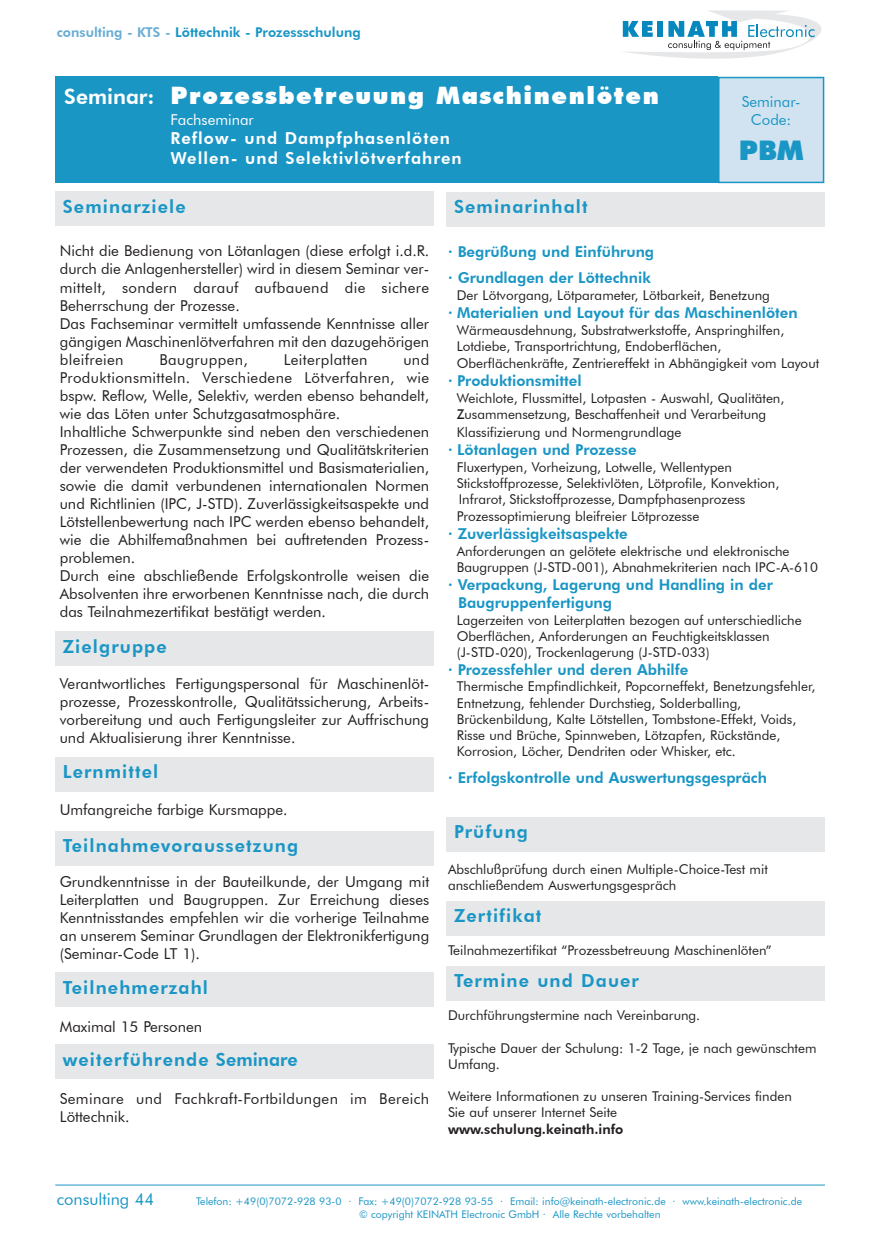
<style>
.page{position:relative;width:893px;height:1234px;background:#fff}
.page>*{position:absolute;margin:0;border:0;box-sizing:border-box;transform-origin:0 0}
.t1{font:900 27px "Futura BT";color:#1a96c5}
.t2{font:900 24px "Futura BT";letter-spacing:.07em;color:#fff}
.t3{font:800 18px "Futura BT";letter-spacing:.06em;color:#1a96c5}
.t4{font:800 16.5px/19.8px "Futura BT";letter-spacing:.06em;color:#fff}
.t5{font:16.5px "Futura BT";color:#1a96c5}
.t6{font:15px/18px "Futura BT";color:#231f20}
.t7{font:800 15px/26.4px "Futura BT";color:#1a96c5}
.t8{font:15px/18px "Futura BT";letter-spacing:.025em;color:#231f20}
.t9{font:15px/18px "Futura BT";color:#1a96c5;text-align:center}
.t10{font:15px "Futura BT";color:#fff}
.t11{font:13.5px/16.2px "Futura BT";color:#231f20}
.t12{font:800 13.5px "Futura BT";color:#1a96c5}
.t13{font:800 13.5px "Futura BT";color:#231f20}
.t14{font:10.5px/12.6px "Futura BT";color:#1a96c5}
.s1{color:#69add4}
.s2{font-weight:800;font-size:21px}
.s3{font-weight:500}
</style>
<div class="page">
<svg style="left:622px;top:10px;width:199px;height:49px"></svg>
<hr style="left:55px;top:1184px;width:770px;height:1px;background:#1a96c5">
<div style="left:55px;top:191px;width:379px;height:34px;background:#e6e7e9"></div>
<div style="left:55px;top:631px;width:379px;height:34px;background:#e6e7e9"></div>
<div style="left:55px;top:831px;width:379px;height:34px;background:#e6e7e9"></div>
<div style="left:55px;top:972px;width:379px;height:34px;background:#e6e7e9"></div>
<div style="left:55px;top:1044px;width:379px;height:34px;background:#e6e7e9"></div>
<div style="left:446px;top:192px;width:379px;height:34px;background:#e6e7e9"></div>
<div style="left:446px;top:900px;width:379px;height:34px;background:#e6e7e9"></div>
<div style="left:446px;top:965px;width:379px;height:34px;background:#e6e7e9"></div>
<div style="left:446px;top:817px;width:379px;height:34px;background:#e6e7e9"></div>
<div style="left:55px;top:756px;width:379px;height:34px;background:#e6e7e9"></div>
<div style="left:55px;top:77px;width:662px;height:106px;background:#1a96c5"></div>
<div style="left:719px;top:78px;width:104px;height:104px;background:#d1e3f0"></div>
<div style="left:718px;top:77px;width:106px;height:106px;border:2px solid #1a96c5"></div>
<p class="t12" style="left:57px;top:24px;width:305px"><span class="s1">consulting - KTS -</span> Löttechnik - Prozessschulung</p>
<h2 class="t2" style="left:64px;top:81px;width:596px"><span class="s2">Seminar:</span> Prozessbetreuung Maschinenlöten</h2>
<p class="t10" style="left:171px;top:111px;width:85px">Fachseminar</p>
<p class="t4" style="left:171px;top:128px;width:293px">Reflow- und Dampfphasenlöten<br>Wellen- und Selektivlötverfahren</p>
<p class="t3" style="left:63px;top:195px;width:124px">Seminarziele</p>
<p class="t3" style="left:454px;top:196px;width:135px">Seminarinhalt</p>
<p class="t9" style="left:742px;top:93px;width:60px">Seminar-<br>Code:</p>
<h1 class="t1" style="left:739px;top:134px;width:66px">PBM</h1>
<p class="t6" style="left:60px;top:242px;width:371px">Nicht die Bedienung von Lötanlagen (diese erfolgt i.d.R. durch die Anlagenhersteller) wird in diesem Seminar ver&shy;mittelt, sondern darauf aufbauend die sichere Beherrschung der Prozesse.<br>Das Fachseminar vermittelt umfassende Kenntnisse aller gängigen Maschinenlötverfahren mit den dazugehörigen bleifreien</p>
<p class="t6" style="left:60px;top:350px;width:371px;text-indent:344px">und Produktionsmitteln. Verschiedene Lötverfahren, wie bspw. Reflow, Welle, Selektiv, werden ebenso behandelt, wie das Löten unter Schutzgasatmosphäre.<br>Inhaltliche Schwerpunkte sind neben den verschiedenen Prozessen, die Zusammensetzung und Qualitätskriterien der verwendeten Produktionsmittel und Basismaterialien, sowie die damit verbundenen internationalen Normen und Richtlinien (IPC, J-STD). Zuverlässigkeitsaspekte und Lötstellenbewertung nach IPC werden ebenso behandelt, wie die Abhilfemaßnahmen bei auftretenden Prozess&shy;problemen.<br>Durch eine abschließende Erfolgskontrolle weisen die Absolventen ihre erworbenen Kenntnisse nach, die durch das Teilnahmezertifikat bestätigt werden.</p>
<p class="t8" style="left:160px;top:350px;width:90px">Baugruppen,</p>
<p class="t8" style="left:284px;top:350px;width:85px">Leiterplatten</p>
<p class="t3" style="left:63px;top:635px;width:105px">Zielgruppe</p>
<p class="t6" style="left:60px;top:674px;width:371px;text-align:justify">Verantwortliches Fertigungspersonal für Maschinenlöt&shy;prozesse, Prozesskontrolle, Qualitätssicherung, Arbeits&shy;vorbereitung und auch Fertigungsleiter zur Auffrischung und Aktualisierung ihrer Kenntnisse.</p>
<p class="t3" style="left:63px;top:760px;width:97px">Lernmittel</p>
<p class="t6" style="left:60px;top:800px;width:229px">Umfangreiche farbige Kursmappe.</p>
<p class="t3" style="left:63px;top:834px;width:237px">Teilnahmevoraussetzung</p>
<p class="t6" style="left:60px;top:872px;width:371px;text-align:justify">Grundkenntnisse in der Bauteilkunde, der Umgang mit Leiterplatten und Baugruppen. Zur Erreichung dieses Kenntnisstandes empfehlen wir die vorherige Teilnahme an unserem Seminar Grundlagen der Elektronikfertigung (Seminar-Code LT 1).</p>
<p class="t3" style="left:63px;top:976px;width:147px">Teilnehmerzahl</p>
<p class="t6" style="left:60px;top:1016px;width:144px">Maximal 15 Personen</p>
<p class="t3" style="left:63px;top:1048px;width:236px">weiterführende Seminare</p>
<p class="t8" style="left:60px;top:1088px;width:371px">Seminare und Fachkraft-Fortbildungen im Bereich<br>Löttechnik.</p>
<p class="t7" style="left:448px;top:238px;width:208px">· Begrüßung und Einführung · Grundlagen der Löttechnik</p>
<p class="t11" style="left:457px;top:287px;width:315px">Der Lötvorgang, Lötparameter, Lötbarkeit, Benetzung</p>
<p class="t7" style="left:448px;top:299px;width:351px">· Materialien und Layout für das Maschinenlöten</p>
<p class="t11" style="left:457px;top:321px;width:364px;line-height:16.8px">Wärmeausdehnung, Substratwerkstoffe, Anspringhilfen,<br>Lotdiebe, Transportrichtung, Endoberflächen,<br>Oberflächenkräfte, Zentriereffekt in Abhängigkeit vom Layout</p>
<p class="t7" style="left:448px;top:367px;width:135px">· Produktionsmittel</p>
<p class="t11" style="left:457px;top:389px;width:329px;line-height:16.8px">Weichlote, Flussmittel, Lotpasten - Auswahl, Qualitäten,<br><span class="s3">Z</span>usammensetzung, Beschaffenheit und Verarbeitung<br>Klassifizierung und Normengrundlage</p>
<p class="t7" style="left:448px;top:436px;width:190px">· Lötanlagen und Prozesse</p>
<p class="t11" style="left:457px;top:458px;width:324px;line-height:16.6px">Fluxertypen, Vorheizung, Lotwelle, Wellentypen Stickstoffprozesse, Selektivlöten, Lötprofile, Konvektion, Infrarot, Stickstoffprozesse, Dampfphasenprozess Prozessoptimierung bleifreier Lötprozesse</p>
<p class="t7" style="left:448px;top:520px;width:181px">· Zuverlässigkeitsaspekte</p>
<p class="t11" style="left:457px;top:543px;width:363px">Anforderungen an gelötete elektrische und elektronische<br>Baugruppen (J-STD-001), Abnahmekriterien nach IPC-A-610</p>
<p class="t7" style="left:458px;top:575px;width:316px;line-height:18px;text-indent:-10px">· Verpackung, Lagerung und Handling in der<br>Baugruppenfertigung</p>
<p class="t11" style="left:457px;top:611px;width:346px">Lagerzeiten von Leiterplatten bezogen auf unterschiedliche<br>Oberflächen, Anforderungen an Feuchtigkeitsklassen (J-STD-020), Trockenlagerung (J-STD-033)</p>
<p class="t7" style="left:448px;top:655px;width:242px">· Prozessfehler und deren Abhilfe</p>
<p class="t11" style="left:457px;top:678px;width:360px">Thermische Empfindlichkeit, Popcorneffekt, Benetzungsfehler, Entnetzung, fehlender Durchstieg, Solderballing, Brückenbildung, Kalte Lötstellen, Tombstone-Effekt, Voids, Risse und Brüche, Spinnweben, Lötzapfen, Rückstände, Korrosion, Löcher, Dendriten oder Whisker, etc.</p>
<p class="t7" style="left:448px;top:764px;width:321px">· Erfolgskontrolle und Auswertungsgespräch</p>
<p class="t3" style="left:454px;top:820px;width:76px">Prüfung</p>
<p class="t11" style="left:448px;top:860px;width:321px">Abschlußprüfung durch einen Multiple-Choice-Test mit anschließendem Auswertungsgespräch</p>
<p class="t3" style="left:454px;top:904px;width:89px">Zertifikat</p>
<p class="t11" style="left:448px;top:941px;width:325px">Teilnahmezertifikat “Prozessbetreuung Maschinenlöten”</p>
<p class="t3" style="left:454px;top:969px;width:186px">Termine und Dauer</p>
<p class="t11" style="left:448px;top:1006px;width:254px">Durchführungstermine nach Vereinbarung.</p>
<p class="t11" style="left:448px;top:1039px;width:370px">Typische Dauer der Schulung: 1-2 Tage, je nach gewünschtem<br>Umfang.</p>
<p class="t11" style="left:448px;top:1087px;width:345px">Weitere Informationen zu unseren Training-Services finden<br>Sie auf unserer Internet Seite</p>
<p class="t13" style="left:448px;top:1120px;width:177px">www.schulung.keinath.info</p>
<p class="t5" style="left:57px;top:1189px;width:99px">consulting 44</p>
<p class="t14" style="left:359px;top:1194px;width:445px;text-indent:-163px">Telefon: +49(0)7072-928 93-0 · Fax: +49(0)7072-928 93-55 · Email: info@keinath-electronic.de · www.keinath-electronic.de © copyright KEINATH Electronic GmbH · Alle Rechte vorbehalten</p>
</div>
